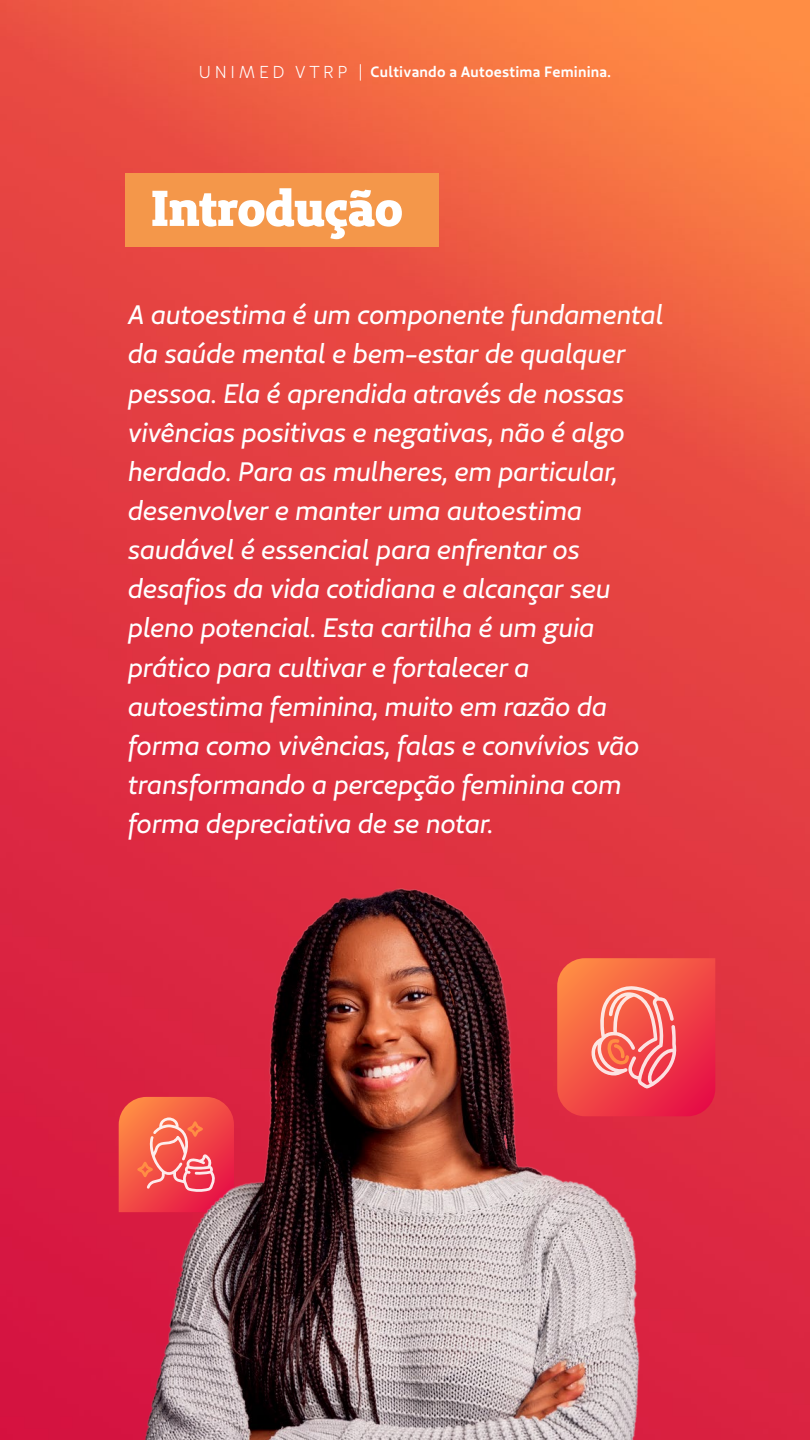
<style>
.page{position:relative;width:810px;height:1440px;background:#fff}
.page>*{position:absolute;margin:0;border:0;box-sizing:border-box;transform-origin:0 0}
.t1{font:700 50.25px "Unimed Slab 2020 Extra";letter-spacing:-.02em;color:#fff}
.t2{font:italic 26.7px/39.2px "Unimed Sans 2020 Regular";letter-spacing:-.015em;color:#fff}
.t3{font:700 14.85px "Unimed Sans 2020 Semi";letter-spacing:.015em;color:#fff}
.s1{font-family:"Unimed Sans 2020 Book";font-weight:400;font-size:17.25px}
</style>
<div class="page">
<img style="left:0;top:0;width:810px;height:1440px">
<div style="left:125px;top:173px;width:314px;height:74px;background:#f4974a"></div>
<img style="left:15px;top:811px;width:762px;height:629px">
<svg style="left:557px;top:958px;width:158px;height:158px;background:#f25a53"></svg>
<svg style="left:119px;top:1097px;width:115px;height:115px;background:#f05c54"></svg>
<p class="t3" style="left:199px;top:62px;width:413px"><span class="s1">U N I M E D V T R P |</span> Cultivando a Autoestima Feminina.</p>
<h1 class="t1" style="left:151px;top:174px;width:254px">Introdução</h1>
<p class="t2" style="left:128px;top:295px;width:537px">A autoestima é um componente fundamental da saúde mental e bem-estar de qualquer pessoa. Ela é aprendida através de nossas vivências positivas e negativas, não é algo herdado. Para as mulheres, em particular, desenvolver e manter uma autoestima saudável é essencial para enfrentar os desafios da vida cotidiana e alcançar seu pleno potencial. Esta cartilha é um guia prático para cultivar e fortalecer a autoestima feminina, muito em razão da forma como vivências, falas e convívios vão transformando a percepção feminina com forma depreciativa de se notar.</p>
</div>
